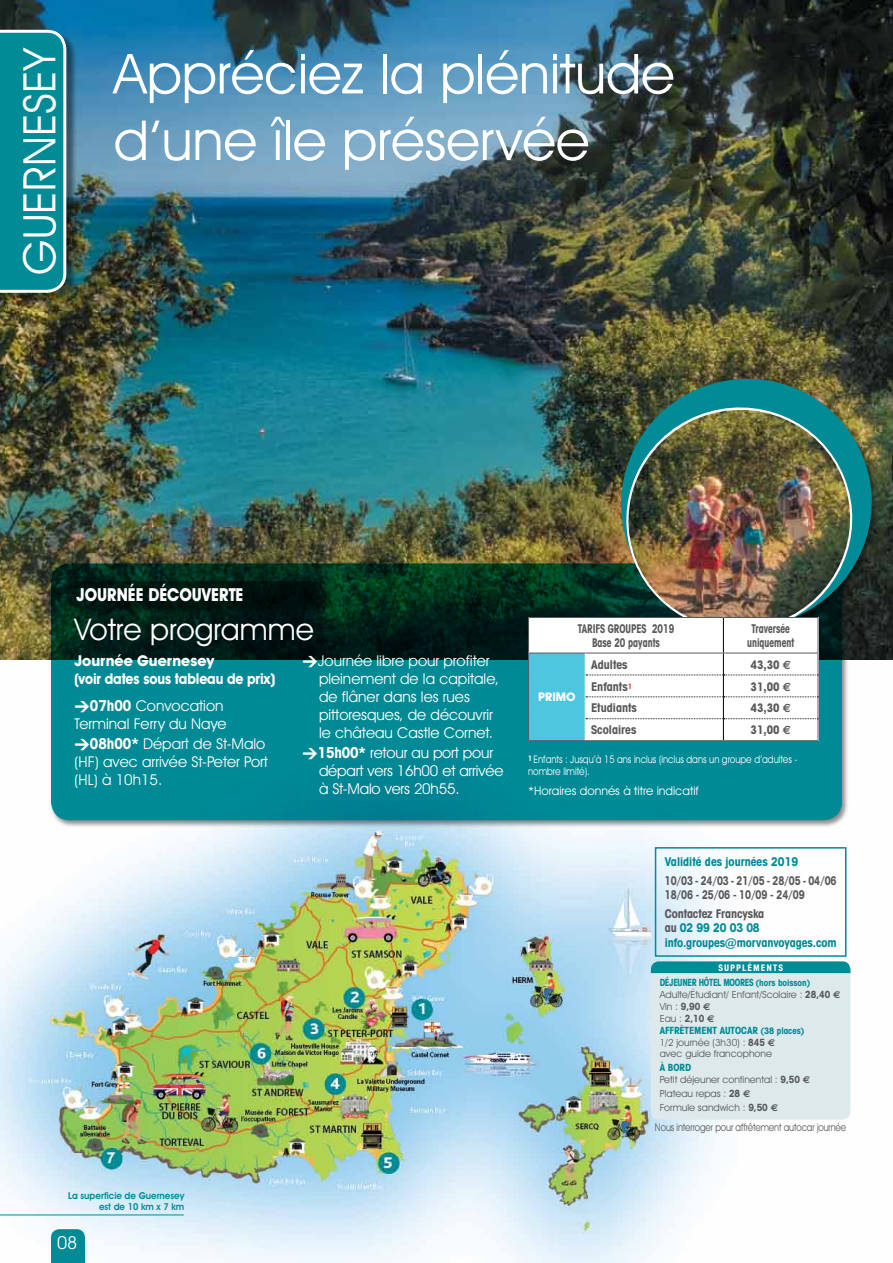
<style>
.page{position:relative;width:893px;height:1263px;background:#fff}
.page>*{position:absolute;margin:0;border:0;box-sizing:border-box;transform-origin:0 0}
.t1{font:55.5px/66.6px "Avant Garde IT Cby BT";color:#fff}
.t2{font:45px "Avant Garde IT Cby BT";color:#fff}
.t3{font:30px "Avant Garde IT Cby BT";color:#fff}
.t4{font:700 18px "Avant Garde IT Cby BT";color:#fff;scale:.88 1}
.t5{font:18px "Avant Garde IT Cby BT";color:#fff}
.t6{font:15px/18px "Avant Garde IT Cby BT";color:#fff}
.t7{font:700 15px/18px "Avant Garde IT Cby BT";letter-spacing:-.01em;color:#fff}
.t8{font:700 condensed 12px/14.4px "Avant Garde IT Cby BT";letter-spacing:-.01em;color:#008b96}
.t9{font:700 condensed 12px/14.4px "Avant Garde IT Cby BT";color:#58595b;scale:.88 1}
.t10{font:700 condensed 12px/14.4px "Avant Garde IT Cby BT";color:#58595b;text-align:center;scale:.82 1}
.t11{font:700 condensed 12px "Avant Garde IT Cby BT";color:#58595b}
.t12{font:12px "Avant Garde IT Cby BT";color:#fff}
.t13{font:700 12px "Avant Garde IT Cby BT";color:#58595b;scale:.9 1}
.t14{font:700 12px "Avant Garde IT Cby BT";color:#fff}
.t15{font:10.5px/12.6px "Avant Garde IT Cby BT";color:#fff;scale:.87 1}
.t16{font:10.5px "Avant Garde IT Cby BT";letter-spacing:-.01em;color:#58595b;scale:.84 1}
.t17{font:9.9px/11.9px "Avant Garde IT Cby BT";color:#58595b}
.t18{font:700 condensed 9.9px "Avant Garde IT Cby BT";color:#008b96;scale:.9 1}
.t19{font:600 9.6px/11.6px "Avant Garde IT Cby BT";color:#008b96;text-align:right;scale:.95 1}
.t20{font:700 condensed 9px "Avant Garde IT Cby BT";color:#008b96}
.t21{font:700 condensed 9px "Avant Garde IT Cby BT";letter-spacing:.12em;color:#fff}
.s1{font-family:"DIN";font-weight:900}
.s2{font-weight:700;font-stretch:condensed}
.s3{font-family:"Euro Sans"}
.s4{font-stretch:normal;font-size:7.5px;color:#ef4130}
.s5{font-weight:700;font-size:7.5px}
.s6{color:#58595b}
.s7{font-family:"Euro Sans";font-weight:700}
.s8{font-weight:700;font-stretch:condensed;color:#008b96}
.s9{font-weight:700;font-stretch:condensed;font-size:9px;color:#008b96}
</style>
<div class="page">
<img style="left:0;top:659px;width:851px;height:604px">
<img style="left:0;top:0;width:893px;height:659px">
<hr style="left:0;top:1214px;width:184px;height:1px;background:#008b96">
<div style="left:0;top:32px;width:77px;height:271px;background:#000;opacity:.45"></div>
<div style="left:0;top:30px;width:66px;height:263px;background:#008b96"></div>
<svg style="left:51px;top:1229px;width:34px;height:34px"></svg>
<div style="left:651px;top:961px;width:199px;height:159px;background:#dde9eb;border-radius:9px"></div>
<svg style="left:651px;top:961px;width:199px;height:12px;background:#0a8f9a"></svg>
<div style="left:49px;top:562px;width:801px;height:266px;background:#000;opacity:.45"></div>
<svg style="left:52px;top:564px;width:789px;height:255px;background:#006d72"></svg>
<div style="left:51px;top:563px;width:791px;height:257px;border:2px solid #008b96;border-radius:18px"></div>
<div style="left:65px;top:579px;width:266px;height:35px;background:#000;opacity:.45"></div>
<svg style="left:67px;top:582px;width:255px;height:24px;background:#00130e"></svg>
<div style="left:66px;top:581px;width:257px;height:26px;border:2px solid #008b96;border-radius:11px"></div>
<img style="left:583px;top:340px;width:310px;height:320px">
<img style="left:592px;top:372px;width:295px;height:294px">
<svg style="left:528px;top:617px;width:291px;height:124px"></svg>
<hr style="left:585px;top:740px;width:138px;height:1px;background:#58595b">
<hr style="left:723px;top:740px;width:95px;height:1px;background:#58595b">
<hr style="left:528px;top:740px;width:57px;height:1px;background:#58595b">
<div style="left:655px;top:847px;width:191px;height:110px;border:2px solid #008b96"></div>
<h2 class="t2" style="left:12px;top:275px;width:227px;rotate:-90deg">Guernesey</h2>
<h1 class="t1" style="left:114px;top:40px;width:562px">Appréciez la plénitude d’une île préservée</h1>
<p class="t4" style="left:77px;top:583px;width:191px">Journée découverte</p>
<h3 class="t3" style="left:75px;top:611px;width:241px">Votre programme</h3>
<p class="t7" style="left:75px;top:652px;width:202px">Journée Guernesey<br>(voir dates sous tableau de prix)</p>
<p class="t6" style="left:75px;top:696px;width:154px"><span class="s1">&gt;</span><span class="s2">07h00</span> Convocation<br>Terminal Ferry du Naye</p>
<p class="t6" style="left:75px;top:734px;width:195px"><span class="s1">&gt;</span><span class="s2">08h00*</span> Départ de St-Malo (HF) avec arrivée St-Peter Port (HL) à 10h15.</p>
<p class="t6" style="left:319px;top:652px;width:182px;text-indent:-16px"><span class="s1">&gt;</span>Journée libre pour profiter pleinement de la capitale, de flâner dans les rues pittoresques, de découvrir le château Castle Cornet.</p>
<p class="t6" style="left:319px;top:744px;width:186px;text-indent:-16px"><span class="s1">&gt;</span><span class="s2">15h00*</span> retour au port pour départ vers 16h00 et arrivée à St-Malo vers 20h55.</p>
<p class="t19" style="left:68px;top:1190px;width:124px">La superficie de Guernesey est de 10 km x 7 km</p>
<p class="t10" style="left:578px;top:621px;width:119px">TARIFS GROUPES 2019<br>Base 20 payants</p>
<p class="t10" style="left:747px;top:621px;width:59px">Traversée uniquement</p>
<p class="t11" style="left:591px;top:657px;width:38px">Adultes</p>
<p class="t13" style="left:751px;top:657px;width:46px">43,30 <span class="s3">€</span></p>
<p class="t11" style="left:591px;top:679px;width:42px">Enfants<span class="s4">1</span></p>
<p class="t13" style="left:751px;top:679px;width:46px">31,00 <span class="s3">€</span></p>
<p class="t11" style="left:591px;top:701px;width:47px">Etudiants</p>
<p class="t13" style="left:751px;top:701px;width:46px">43,30 <span class="s3">€</span></p>
<p class="t11" style="left:591px;top:723px;width:47px">Scolaires</p>
<p class="t13" style="left:751px;top:723px;width:46px">31,00 <span class="s3">€</span></p>
<p class="t15" style="left:528px;top:752px;width:311px"><span class="s5">1</span> Enfants : Jusqu’à 15 ans inclus (inclus dans un groupe d’adultes - nombre limité).</p>
<p class="t12" style="left:528px;top:783px;width:172px">*Horaires donnés à titre indicatif</p>
<p class="t14" style="left:538px;top:690px;width:39px">Primo</p>
<p class="t8" style="left:665px;top:855px;width:135px">Validité des journées 2019</p>
<p class="t9" style="left:665px;top:873px;width:197px">10/03 - 24/03 - 21/05 - 28/05 - 04/06<br>18/06 - 25/06 - 10/09 - 24/09</p>
<p class="t8" style="left:665px;top:906px;width:173px"><span class="s6">Contactez Francyska<br>au</span> 02 99 20 03 08 info.groupes@morvanvoyages.com</p>
<p class="t21" style="left:718px;top:962px;width:66px">SUPPLÉMENTS</p>
<p class="t18" style="left:660px;top:977px;width:7px">déjeuner</p>
<p class="t18" style="left:699px;top:977px;width:34px">hôtel moores</p>
<p class="t20" style="left:756px;top:978px;width:56px">(hors boisson)</p>
<p class="t17" style="left:660px;top:989px;width:182px">Adulte/Étudiant/ Enfant/Scolaire : <span class="s2">28,40</span> <span class="s7">€<br></span>Vin : <span class="s2">9,90</span> <span class="s7">€<br></span>Eau : <span class="s2">2,10</span> <span class="s7">€<br></span><span class="s8">AFFRèTEMENT AUTOCAR</span> <span class="s9">(38 places)<br></span>1/2 journée (3h30) : <span class="s2">845</span> <span class="s7">€<br></span>avec guide francophone</p>
<p class="t17" style="left:660px;top:1062px;width:152px"><span class="s8">À BORD<br></span>Petit déjeuner continental : <span class="s2">9,50</span> <span class="s7">€</span></p>
<p class="t17" style="left:660px;top:1087px;width:120px;line-height:14px">Plateau repas : <span class="s2">28</span> <span class="s7">€<br></span>Formule sandwich : <span class="s2">9,50</span> <span class="s7">€</span></p>
<p class="t16" style="left:655px;top:1120px;width:229px">Nous interroger pour affrêtement autocar journée</p>
<p class="t5" style="left:57px;top:1231px;width:22px">08</p>
</div>
